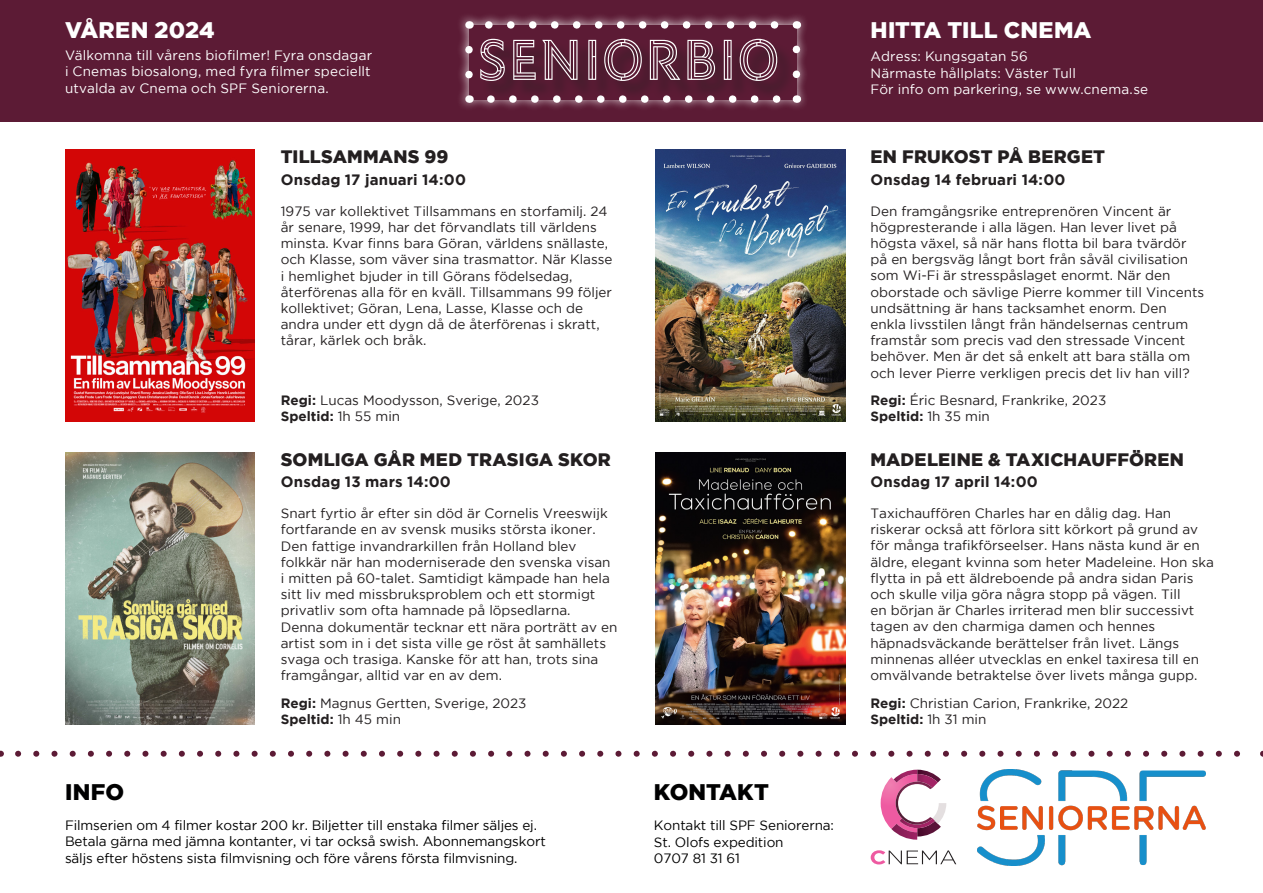
<style>
.page{position:relative;width:1263px;height:893px;background:#fff}
.page>*{position:absolute;margin:0;border:0;box-sizing:border-box;transform-origin:0 0}
.t1{font:58.8px "Ysans Fre Mondrian";letter-spacing:.01em;color:#fff;scale:.96 1}
.t2{font:900 22.5px "Gotham";letter-spacing:.005em;color:#fff}
.t3{font:900 22.5px "Gotham";letter-spacing:.005em;color:#000001}
.t4{font:900 18px "Gotham";letter-spacing:.01em;color:#231f20}
.t5{font:700 15px "Gotham";letter-spacing:.015em;color:#231f20}
.t6{font:13.5px/16.2px "Gotham";color:#231f20}
.t7{font:13.5px/16.2px "Gotham";letter-spacing:-.01em;color:#000}
.t8{font:13.5px "Gotham";letter-spacing:.015em;color:#fff}
.t9{font:700 13.5px "Gotham";color:#231f20}
.s1{font-weight:700}
.s2{font-weight:400}
</style>
<div class="page">
<img style="left:65px;top:150px;width:190px;height:271px">
<img style="left:655px;top:150px;width:190px;height:271px">
<img style="left:65px;top:453px;width:190px;height:271px">
<img style="left:655px;top:453px;width:190px;height:271px">
<div style="left:0;top:0;width:1263px;height:122px;background:#5c1b35"></div>
<div style="left:456px;top:12px;width:353px;height:100px;background:#fff;opacity:.75"></div>
<div style="left:469px;top:25px;width:327px;height:74px;background:#5c1b35"></div>
<svg style="left:465px;top:50px;width:8px;height:37px"></svg>
<svg style="left:491px;top:100px;width:294px;height:3px"></svg>
<svg style="left:796px;top:37px;width:4px;height:37px"></svg>
<svg style="left:480px;top:21px;width:294px;height:8px"></svg>
<div style="left:483px;top:41px;width:313px;height:59px;background:#551b32"></div>
<svg style="left:881px;top:770px;width:65px;height:70px"></svg>
<svg style="left:871px;top:850px;width:85px;height:14px"></svg>
<svg style="left:18px;top:751px;width:1222px;height:6px"></svg>
<img style="left:977px;top:770px;width:228px;height:95px">
<p class="t2" style="left:65px;top:17px;width:151px">VÅREN 2024</p>
<p class="t8" style="left:65px;top:48px;width:309px">Välkomna till vårens biofilmer! Fyra onsdagar</p>
<p class="t8" style="left:65px;top:64px;width:307px">i Cnemas biosalong, med fyra filmer speciellt</p>
<p class="t8" style="left:65px;top:80px;width:265px">utvalda av Cnema och SPF Seniorerna.</p>
<p class="t1" style="left:477px;top:31px;width:317px">SENIORBIO</p>
<p class="t4" style="left:281px;top:146px;width:169px">TILLSAMMANS 99</p>
<p class="t5" style="left:281px;top:171px;width:187px">Onsdag 17 januari 14:00</p>
<p class="t6" style="left:281px;top:203px;width:333px">1975 var kollektivet Tillsammans en storfamilj. 24 år senare, 1999, har det förvandlats till världens minsta. Kvar finns bara Göran, världens snällaste, och Klasse, som väver sina trasmattor. När Klasse i hemlighet bjuder in till Görans födelsedag, återförenas alla för en kväll. Tillsammans 99 följer kollektivet; Göran, Lena, Lasse, Klasse och de andra under ett dygn då de återförenas i skratt, tårar, kärlek och bråk.</p>
<p class="t6" style="left:281px;top:392px;width:260px"><span class="s1">Regi:</span> Lucas Moodysson, Sverige, 2023</p>
<p class="t9" style="left:281px;top:409px;width:121px">Speltid: <span class="s2">1h 55 min</span></p>
<p class="t4" style="left:281px;top:449px;width:332px">SOMLIGA GÅR MED TRASIGA SKOR</p>
<p class="t5" style="left:281px;top:473px;width:172px">Onsdag 13 mars 14:00</p>
<p class="t6" style="left:281px;top:505px;width:338px">Snart fyrtio år efter sin död är Cornelis Vreeswijk fortfarande en av svensk musiks största ikoner.<br>Den fattige invandrarkillen från Holland blev folkkär när han moderniserade den svenska visan i mitten på 60-talet. Samtidigt kämpade han hela sitt liv med missbruksproblem och ett stormigt privatliv som ofta hamnade på löpsedlarna.<br>Denna dokumentär tecknar ett nära porträtt av en artist som in i det sista ville ge röst åt samhällets svaga och trasiga. Kanske för att han, trots sina framgångar, alltid var en av dem.</p>
<p class="t6" style="left:281px;top:695px;width:247px"><span class="s1">Regi:</span> Magnus Gertten, Sverige, 2023</p>
<p class="t9" style="left:281px;top:712px;width:122px">Speltid: <span class="s2">1h 45 min</span></p>
<p class="t3" style="left:65px;top:779px;width:61px">INFO</p>
<p class="t7" style="left:65px;top:817px;width:482px">Filmserien om 4 filmer kostar 200 kr. Biljetter till enstaka filmer säljes ej.<br>Betala gärna med jämna kontanter, vi tar också swish. Abonnemangskort säljs efter höstens sista filmvisning och före vårens första filmvisning.</p>
<p class="t3" style="left:654px;top:779px;width:117px">KONTAKT</p>
<p class="t7" style="left:654px;top:817px;width:181px">Kontakt till SPF Seniorerna:</p>
<p class="t7" style="left:654px;top:834px;width:131px">St. Olofs expedition</p>
<p class="t7" style="left:654px;top:850px;width:87px">0707 81 31 61</p>
<p class="t2" style="left:870px;top:17px;width:223px">HITTA TILL CNEMA</p>
<p class="t8" style="left:870px;top:49px;width:159px">Adress: Kungsgatan 56</p>
<p class="t8" style="left:870px;top:65px;width:207px">Närmaste hållplats: Väster Tull</p>
<p class="t8" style="left:870px;top:81px;width:279px">För info om parkering, se www.cnema.se</p>
<p class="t4" style="left:870px;top:146px;width:236px">EN FRUKOST PÅ BERGET</p>
<p class="t5" style="left:870px;top:171px;width:196px">Onsdag 14 februari 14:00</p>
<p class="t6" style="left:870px;top:203px;width:335px">Den framgångsrike entreprenören Vincent är högpresterande i alla lägen. Han lever livet på högsta växel, så när hans flotta bil bara tvärdör på en bergsväg långt bort från såväl civilisation som Wi-Fi är stresspåslaget enormt. När den oborstade och sävlige Pierre kommer till Vincents undsättning är hans tacksamhet enorm. Den enkla livsstilen långt från händelsernas centrum framstår som precis vad den stressade Vincent behöver. Men är det så enkelt att bara ställa om och lever Pierre verkligen precis det liv han vill?</p>
<p class="t6" style="left:870px;top:392px;width:237px"><span class="s1">Regi:</span> Éric Besnard, Frankrike, 2023</p>
<p class="t9" style="left:870px;top:408px;width:121px">Speltid: <span class="s2">1h 35 min</span></p>
<p class="t4" style="left:870px;top:449px;width:315px">MADELEINE &amp; TAXICHAUFFÖREN</p>
<p class="t5" style="left:870px;top:473px;width:169px">Onsdag 17 april 14:00</p>
<p class="t6" style="left:870px;top:505px;width:345px">Taxichauffören Charles har en dålig dag. Han riskerar också att förlora sitt körkort på grund av för många trafikförseelser. Hans nästa kund är en äldre, elegant kvinna som heter Madeleine. Hon ska flytta in på ett äldreboende på andra sidan Paris och skulle vilja göra några stopp på vägen. Till<br>en början är Charles irriterad men blir successivt tagen av den charmiga damen och hennes häpnadsväckande berättelser från livet. Längs minnenas alléer utvecklas en enkel taxiresa till en omvälvande betraktelse över livets många gupp.</p>
<p class="t6" style="left:870px;top:695px;width:259px"><span class="s1">Regi:</span> Christian Carion, Frankrike, 2022</p>
<p class="t9" style="left:870px;top:711px;width:118px">Speltid: <span class="s2">1h 31 min</span></p>
</div>
